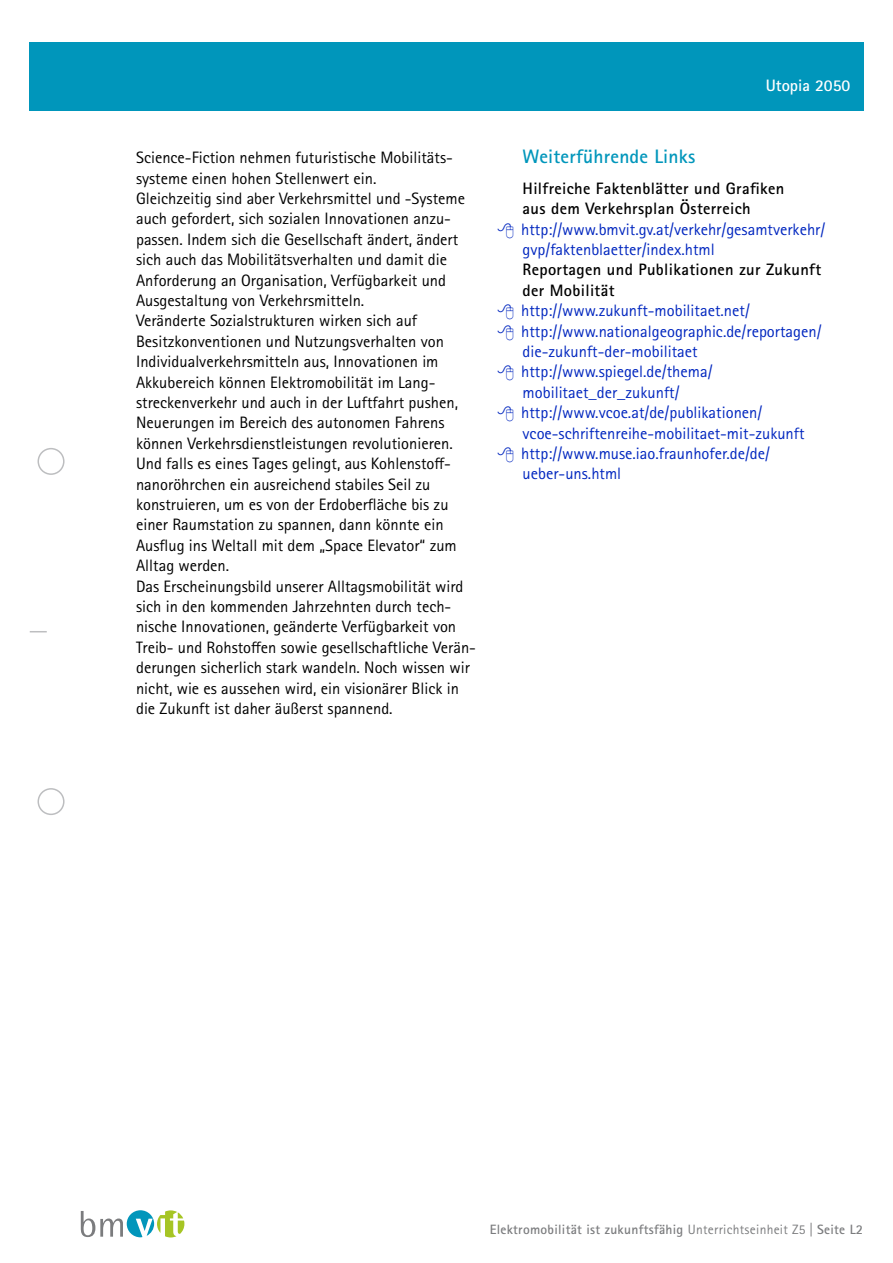
<style>
.page{position:relative;width:893px;height:1263px;background:#fff}
.page>*{position:absolute;margin:0;border:0;box-sizing:border-box;transform-origin:0 0}
.t1{font:700 19.5px "Rotis Sans Serif Std";letter-spacing:.01em;color:#0096bb}
.t2{font:16.5px/20.4px "Rotis Sans Serif Std";color:#000}
.t3{font:16.5px/20.4px "Rotis Sans Serif Std";color:#0026bf}
.t4{font:700 16.5px/20.4px "Rotis Sans Serif Std";letter-spacing:.02em;color:#000}
.t5{font:700 16.5px "Rotis Sans Serif Std";color:#fff}
.t6{font:700 13.5px "Rotis Sans Serif Std";letter-spacing:.02em;color:#7b7c7e}
.s1{font-weight:400}
</style>
<div class="page">
<svg style="left:30px;top:631px;width:17px;height:1px"></svg>
<div style="left:38px;top:448px;width:27px;height:27px;border:2px solid #bdbec0;border-radius:50%"></div>
<div style="left:38px;top:788px;width:27px;height:27px;border:2px solid #bdbec0;border-radius:50%"></div>
<svg style="left:81px;top:1210px;width:103px;height:27px"></svg>
<div style="left:29px;top:43px;width:834px;height:68px;background:#0096bb"></div>
<p class="t5" style="left:766px;top:75px;width:86px">Utopia 2050</p>
<p class="t2" style="left:136px;top:148px;width:341px">Science-Fiction nehmen futuristische Mobilitäts&shy;systeme einen hohen Stellenwert ein.<br>Gleichzeitig sind aber Verkehrsmittel und -Systeme auch gefordert, sich sozialen Innovationen anzu&shy;passen. Indem sich die Gesellschaft ändert, ändert sich auch das Mobilitätsverhalten und damit die Anforderung an Organisation, Verfügbarkeit und Ausgestaltung von Verkehrsmitteln.<br>Veränderte Sozialstrukturen wirken sich auf Besitzkonventionen und Nutzungsverhalten von Individualverkehrsmitteln aus, Innovationen im Akkubereich können Elektromobilität im Lang&shy;streckenverkehr und auch in der Luftfahrt pushen, Neuerungen im Bereich des autonomen Fahrens können Verkehrsdienstleistungen revolutionieren.<br>Und falls es eines Tages gelingt, aus Kohlenstoff&shy;nanoröhrchen ein ausreichend stabiles Seil zu konstruieren, um es von der Erdoberfläche bis zu einer Raumstation zu spannen, dann könnte ein Ausflug ins Weltall mit dem „Space Elevator“ zum Alltag werden.<br>Das Erscheinungsbild unserer Alltagsmobilität wird sich in den kommenden Jahrzehnten durch tech&shy;nische Innovationen, geänderte Verfügbarkeit von Treib- und Rohstoffen sowie gesellschaftliche Verän&shy;derungen sicherlich stark wandeln. Noch wissen wir nicht, wie es aussehen wird, ein visionärer Blick in die Zukunft ist daher äußerst spannend.</p>
<p class="t1" style="left:523px;top:144px;width:174px">Weiterführende Links</p>
<p class="t4" style="left:523px;top:178px;width:263px">Hilfreiche Faktenblätter und Grafiken aus dem Verkehrsplan Österreich</p>
<p class="t3" style="left:521px;top:219px;width:306px">http://www.bmvit.gv.at/verkehr/gesamtverkehr/ gvp/faktenblaetter/index.html</p>
<p class="t4" style="left:523px;top:259px;width:300px">Reportagen und Publikationen zur Zukunft der Mobilität</p>
<p class="t3" style="left:521px;top:301px;width:302px">http://www.zukunft-mobilitaet.net/ http://www.nationalgeographic.de/reportagen/ die-zukunft-der-mobilitaet http://www.spiegel.de/thema/ mobilitaet_der_zukunft/ http://www.vcoe.at/de/publikationen/ vcoe-schriftenreihe-mobilitaet-mit-zukunft http://www.muse.iao.fraunhofer.de/de/ ueber-uns.html</p>
<p class="t6" style="left:490px;top:1221px;width:375px">Elektromobilität ist zukunftsfähig <span class="s1">Unterrichtseinheit Z5 |</span> Seite L2</p>
</div>
